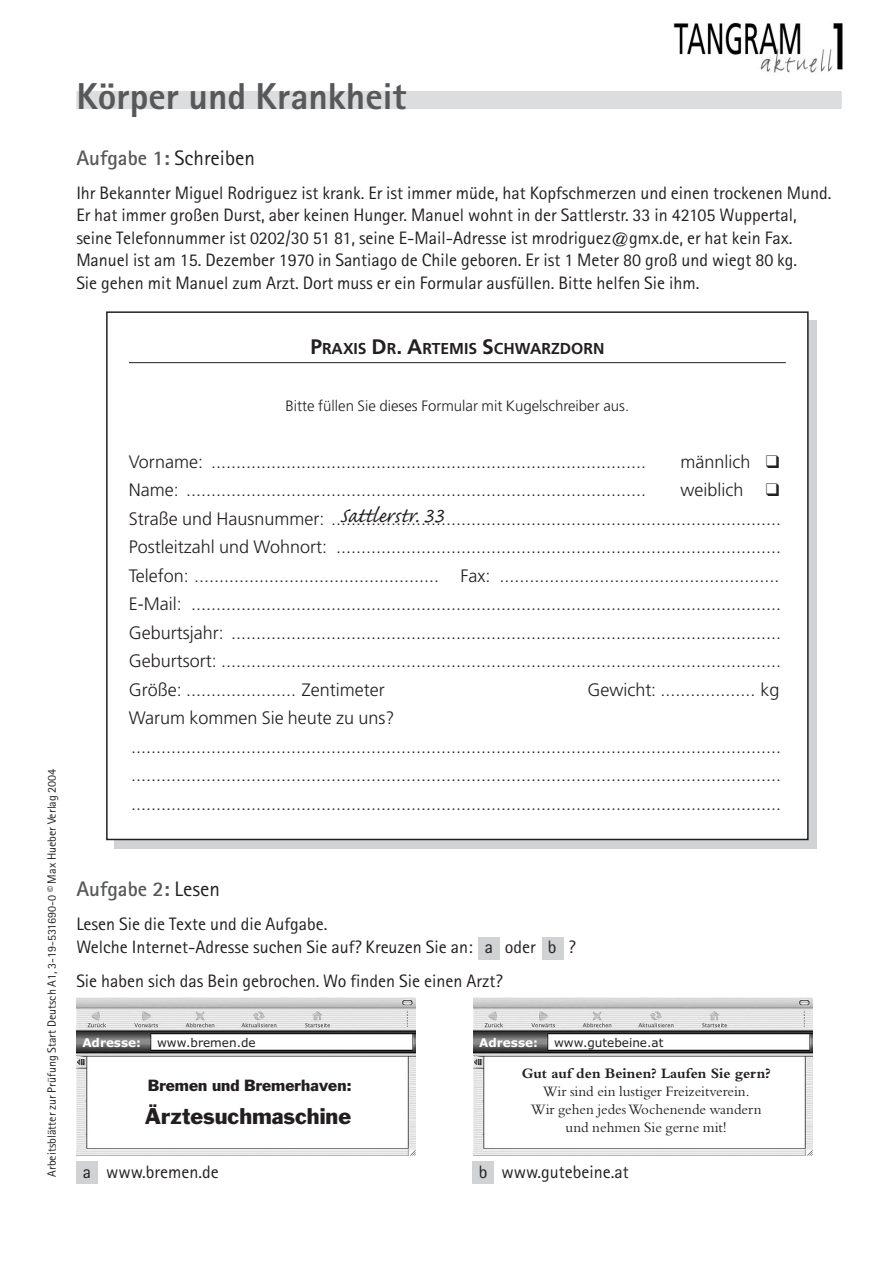
<style>
.page{position:relative;width:893px;height:1263px;background:#fff}
.page>*{position:absolute;margin:0;border:0;box-sizing:border-box;transform-origin:0 0}
.t1{font:800 37.5px "Rotis Sans Serif";color:#57585a}
.t2{font:27px "Caflisch Script";color:#231f20}
.t3{font:700 21px "Agfa Rotis Sans Serif";color:#57585a}
.t4{font:21px "Franklin Gothic";color:#231f20}
.t5{font:300 18px/28.5px "Frutiger";color:#231f20;text-align:justify}
.t6{font:18px/22.5px "Agfa Rotis Sans Serif";color:#231f20}
.t7{font:700 15.75px "Frutiger";color:#231f20}
.t8{font:15px/18px "Bembo";color:#231f20;text-align:center}
.t9{font:300 15px "Frutiger";color:#231f20}
.t10{font:700 15px "Bembo";color:#231f20}
.t11{font:15px "Franklin Gothic";color:#231f20}
.t12{font:12px "Agfa Rotis Sans Serif";color:#231f20}
.t13{font:12px "Verdana";color:#231f20}
.t14{font:700 12px "Verdana";color:#fff}
.s1{font-weight:400;color:#231f20}
.s2{font-size:21px}
.s3{font-family:"Verdana";font-weight:700}
</style>
<div class="page">
<img style="left:673px;top:22px;width:170px;height:51px">
<div style="left:76px;top:91px;width:766px;height:18px;background:#dcdddf"></div>
<svg style="left:115px;top:320px;width:702px;height:529px;fill:#d1d2d4"></svg>
<div style="left:478px;top:937px;width:22px;height:22px;background:#d1d2d4"></div>
<div style="left:542px;top:937px;width:21px;height:22px;background:#d1d2d4"></div>
<img style="left:76px;top:998px;width:340px;height:157px">
<img style="left:473px;top:998px;width:340px;height:157px">
<div style="left:76px;top:1161px;width:22px;height:23px;background:#d1d2d4"></div>
<div style="left:472px;top:1161px;width:22px;height:23px;background:#d1d2d4"></div>
<div style="left:107px;top:312px;width:701px;height:527px;background:#fff"></div>
<hr style="left:129px;top:362px;width:657px;height:1px;background:#231f20">
<h1 class="t1" style="left:76px;top:83px;width:331px">Körper und Krankheit</h1>
<p class="t3" style="left:76px;top:151px;width:180px">Aufgabe 1: <span class="s1">Schreiben</span></p>
<p class="t6" style="left:76px;top:183px;width:757px">Ihr Bekannter Miguel Rodriguez ist krank. Er ist immer müde, hat Kopfschmerzen und einen trockenen Mund.<br>Er hat immer großen Durst, aber keinen Hunger. Manuel wohnt in der Sattlerstr. 33 in 42105 Wuppertal, seine Telefonnummer ist 0202/30 51 81, seine E-Mail-Adresse ist mrodriguez@gmx.de, er hat kein Fax.<br>Manuel ist am 15. Dezember 1970 in Santiago de Chile geboren. Er ist 1 Meter 80 groß und wiegt 80 kg.<br>Sie gehen mit Manuel zum Arzt. Dort muss er ein Formular ausfüllen. Bitte helfen Sie ihm.</p>
<p class="t7" style="left:310px;top:342px;width:295px"><span class="s2">P</span>RAXIS <span class="s2">D</span>R<span class="s2">. A</span>RTEMIS <span class="s2">S</span>CHWARZDORN</p>
<p class="t12" style="left:48px;top:1177px;width:410px;rotate:-90deg">Arbeitsblätter zur Prüfung Start Deutsch A1, 3-19-531690-0 © Max Hueber Verlag 2004</p>
<p class="t9" style="left:286px;top:399px;width:345px">Bitte füllen Sie dieses Formular mit Kugelschreiber aus.</p>
<p class="t5" style="left:129px;top:449px;width:519px">Vorname: .......................................................................................</p>
<p class="t5" style="left:681px;top:449px;width:100px">männlich ❑</p>
<p class="t5" style="left:129px;top:477px;width:519px">Name: ............................................................................................</p>
<p class="t5" style="left:129px;top:477px;width:654px;text-indent:552px">weiblich ❑ Straße und Hausnummer: ..........................................................................................<br>Postleitzahl und Wohnort: .........................................................................................<br>Telefon: ................................................. Fax: ........................................................<br>E-Mail: ......................................................................................................................<br>Geburtsjahr: ..............................................................................................................<br>Geburtsort: ................................................................................................................<br>Größe: ...................... Zentimeter</p>
<h2 class="t2" style="left:340px;top:506px;width:105px">Sattlerstr. 33</h2>
<p class="t5" style="left:587px;top:677px;width:194px">Gewicht: ................... kg</p>
<p class="t5" style="left:129px;top:705px;width:654px;text-align:left">Warum kommen Sie heute zu uns? .................................................................................................................................. .................................................................................................................................. ..................................................................................................................................</p>
<p class="t3" style="left:76px;top:882px;width:145px">Aufgabe 2: <span class="s1">Lesen</span></p>
<p class="t6" style="left:76px;top:915px;width:501px">Lesen Sie die Texte und die Aufgabe.<br>Welche Internet-Adresse suchen Sie auf? Kreuzen Sie an: a oder b ?</p>
<p class="t6" style="left:76px;top:971px;width:428px">Sie haben sich das Bein gebrochen. Wo finden Sie einen Arzt?</p>
<p class="t14" style="left:82px;top:1038px;width:60px">Adresse:</p>
<p class="t13" style="left:157px;top:1038px;width:100px">www.bremen.de</p>
<p class="t11" style="left:148px;top:1079px;width:206px">Bremen und Bremerha<span class="s3">v</span>en:</p>
<p class="t4" style="left:145px;top:1108px;width:208px">Ärztesuchmaschine</p>
<p class="t14" style="left:479px;top:1038px;width:60px">Adresse:</p>
<p class="t13" style="left:554px;top:1038px;width:111px">www.gutebeine.at</p>
<p class="t10" style="left:522px;top:1067px;width:251px">Gut auf den Beinen? Laufen Sie gern?</p>
<p class="t8" style="left:531px;top:1083px;width:232px">Wir sind ein lustiger Freizeitverein.<br>Wir gehen jedes Wochenende wandern und nehmen Sie gerne mit!</p>
<p class="t6" style="left:83px;top:1162px;width:10px">a</p>
<p class="t6" style="left:479px;top:1162px;width:10px">b</p>
<p class="t6" style="left:106px;top:1162px;width:114px">www.bremen.de</p>
<p class="t6" style="left:502px;top:1162px;width:129px">www.gutebeine.at</p>
</div>
